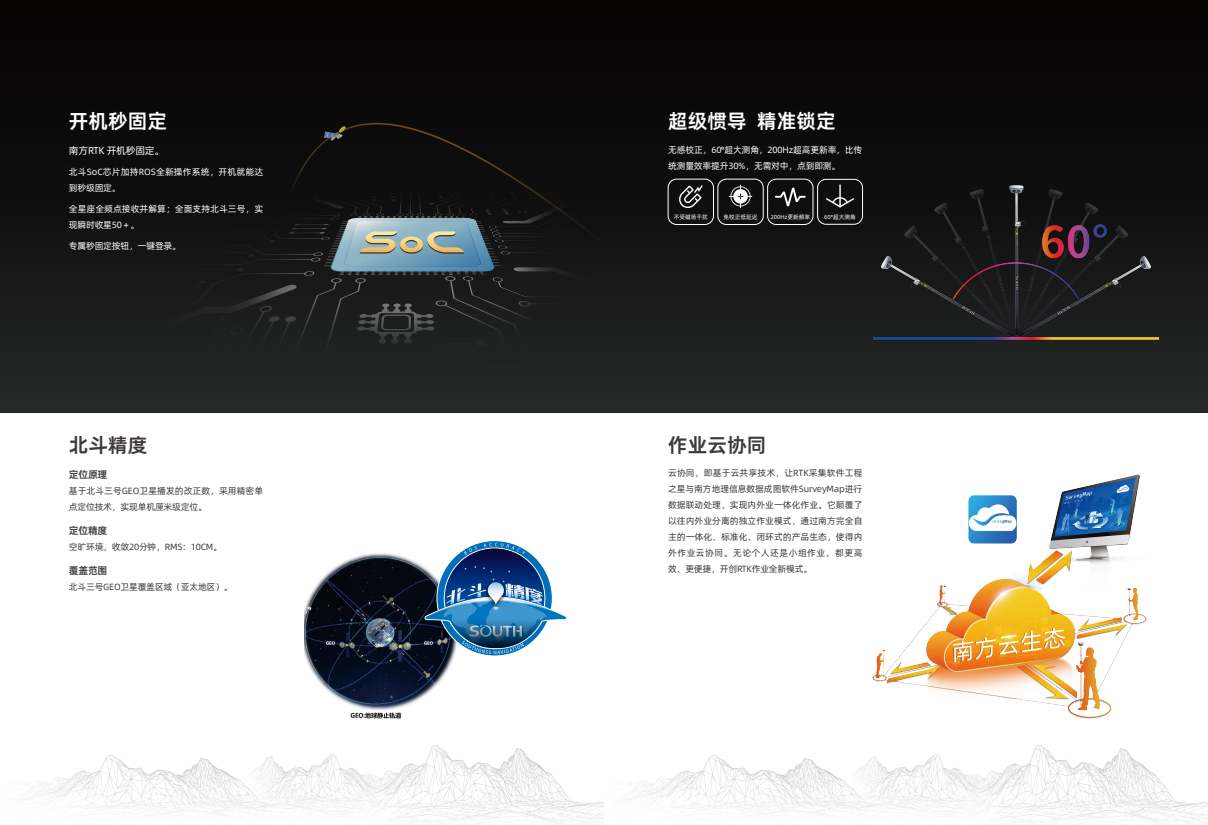
<style>
.page{position:relative;width:1208px;height:825px;background:#fff}
.page>*{position:absolute;margin:0;border:0;box-sizing:border-box;transform-origin:0 0}
.t1{font:20px "Alibaba Pu Hui Ti 2 85 Bold";color:#fff}
.t2{font:20px "Alibaba Pu Hui Ti 2 85 Bold";color:#3e3a39}
.t3{font:10px "Alibaba Pu Hui Ti 2 85 Bold";letter-spacing:-.025em;color:#3e3a39}
.t4{font:10px "Alibaba Pu Hui Ti 2 55 Regular";letter-spacing:-.025em;color:#fff}
.t5{font:9px/16px "Alibaba Pu Hui Ti 2 55 Regular";letter-spacing:-.025em;color:#3e3a39;text-align:justify}
.t6{font:9px/16px "Alibaba Pu Hui Ti 2 55 Regular";letter-spacing:-.025em;color:#fff}
.t7{font:9px/16px "Alibaba Pu Hui Ti 2 55 Regular";letter-spacing:-.005em;color:#3e3a39}
.t8{font:9px/16px "Alibaba Pu Hui Ti 2 55 Regular";letter-spacing:-.005em;color:#fff}
.t9{font:9px/16px "Alibaba Pu Hui Ti 2 55 Regular";letter-spacing:.01em;color:#fff}
.t10{font:5.8px "Alibaba Pu Hui Ti 2 55 Regular";color:#fff}
</style>
<div class="page">
<div style="left:0;top:0;width:1208px;height:413px;background:linear-gradient(to bottom,#030000,#242626)"></div>
<img style="left:872px;top:474px;width:275px;height:245px">
<img style="left:305px;top:550px;width:158px;height:169px">
<svg style="left:437px;top:541px;width:115px;height:115px"></svg>
<svg style="left:444px;top:548px;width:101px;height:101px"></svg>
<svg style="left:483px;top:567px;width:9px;height:5px"></svg>
<img style="left:481px;top:577px;width:29px;height:2px">
<img style="left:424px;top:579px;width:143px;height:75px">
<svg style="left:464px;top:546px;width:13px;height:9px"></svg>
<svg style="left:484px;top:543px;width:41px;height:11px"></svg>
<img style="left:22px;top:746px;width:1185px;height:79px">
<img style="left:0;top:100px;width:602px;height:295px">
<div style="left:668px;top:179px;width:45px;height:46px;border:1px solid #fff;border-radius:9px"></div>
<svg style="left:678px;top:185px;width:24px;height:24px"></svg>
<div style="left:717px;top:179px;width:46px;height:46px;border:1px solid #fff;border-radius:9px"></div>
<svg style="left:729px;top:185px;width:23px;height:23px"></svg>
<div style="left:767px;top:179px;width:46px;height:46px;border:1px solid #fff;border-radius:9px"></div>
<svg style="left:775px;top:188px;width:30px;height:18px"></svg>
<div style="left:817px;top:179px;width:45px;height:45px;border:1px solid #fff;border-radius:8px"></div>
<svg style="left:824px;top:185px;width:31px;height:24px"></svg>
<img style="left:874px;top:180px;width:284px;height:170px">
<h1 class="t1" style="left:69px;top:105px;width:100px">开机秒固定</h1>
<p class="t4" style="left:69px;top:143px;width:97px">南方RTK 开机秒固定。</p>
<p class="t9" style="left:69px;top:163px;width:196px">北斗SoC芯片加持ROS全新操作系统，开机就能达到秒级固定。</p>
<p class="t8" style="left:69px;top:200px;width:196px">全星座全频点接收并解算；全面支持北斗三号，实现瞬时收星50＋。</p>
<p class="t6" style="left:69px;top:237px;width:114px">专属秒固定按钮，一键登录。</p>
<h1 class="t2" style="left:69px;top:429px;width:80px">北斗精度</h1>
<p class="t3" style="left:69px;top:467px;width:40px">定位原理</p>
<p class="t7" style="left:69px;top:482px;width:196px">基于北斗三号GEO卫星播发的改正数，采用精密单点定位技术，实现单机厘米级定位。</p>
<p class="t3" style="left:69px;top:523px;width:40px">定位精度</p>
<p class="t5" style="left:69px;top:538px;width:155px">空旷环境，收敛20分钟，RMS：10CM。</p>
<p class="t3" style="left:69px;top:563px;width:40px">覆盖范围</p>
<p class="t5" style="left:69px;top:579px;width:165px">北斗三号GEO卫星覆盖区域（亚太地区）。</p>
<h1 class="t1" style="left:668px;top:105px;width:169px">超级惯导 精准锁定</h1>
<p class="t6" style="left:668px;top:141px;width:196px">无感校正，60°超大测角，200Hz超高更新率，比传统测量效率提升30%，无需对中，点到即测。</p>
<p class="t10" style="left:673px;top:213px;width:36px">不受磁场干扰</p>
<p class="t10" style="left:723px;top:213px;width:36px">免校正低延迟</p>
<p class="t10" style="left:770px;top:213px;width:41px">200Hz更新频率</p>
<p class="t10" style="left:824px;top:213px;width:33px">60°超大测角</p>
<h1 class="t2" style="left:668px;top:429px;width:100px">作业云协同</h1>
<p class="t5" style="left:668px;top:464px;width:196px">云协同，即基于云共享技术，让RTK采集软件工程之星与南方地理信息数据成图软件SurveyMap进行数据联动处理，实现内外业一体化作业。它颠覆了以往内外业分离的独立作业模式，通过南方完全自主的一体化、标准化、闭环式的产品生态，使得内外作业云协同。无论个人还是小组作业，都更高效、更便捷，开创RTK作业全新模式。</p>
</div>
